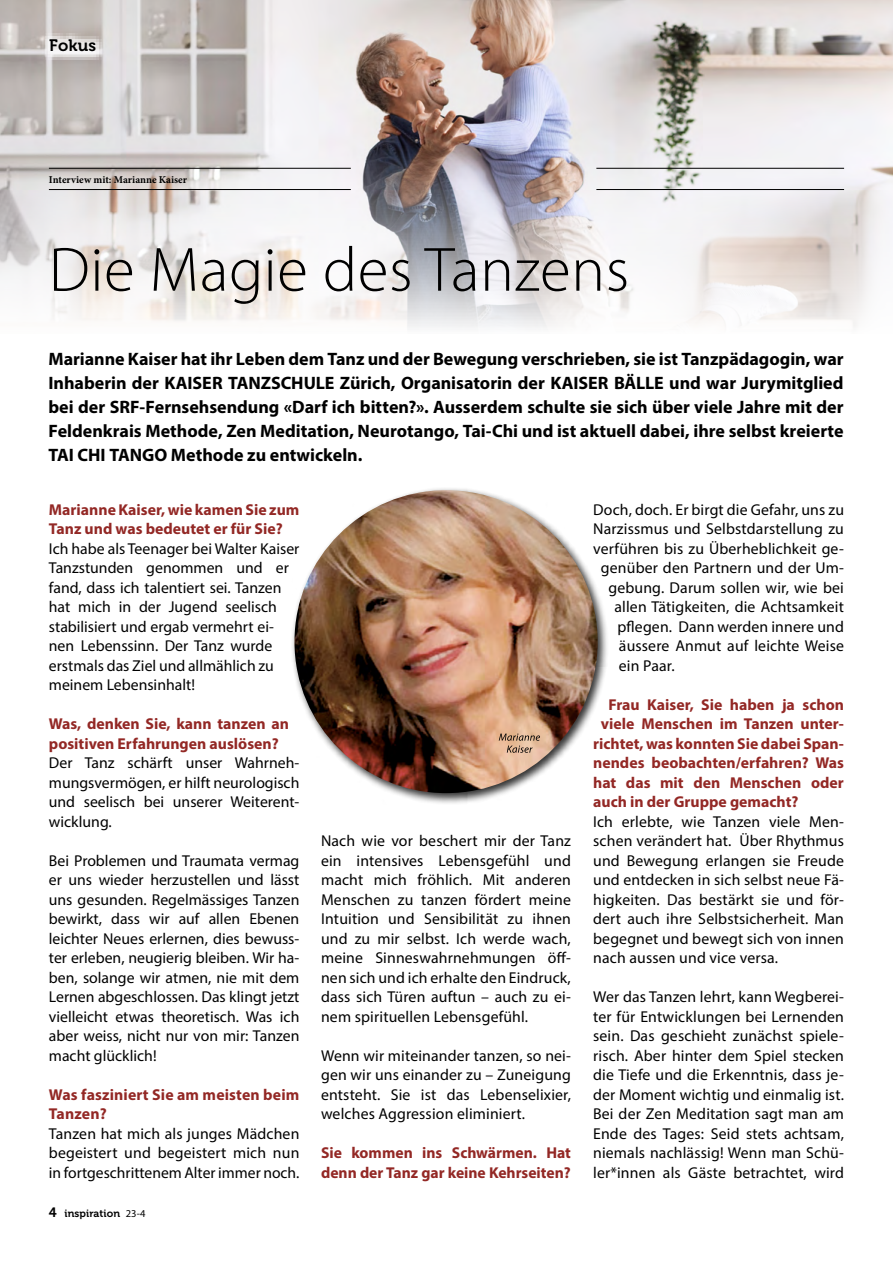
<style>
.page{position:relative;width:893px;height:1263px;background:#fff}
.page>*{position:absolute;margin:0;border:0;box-sizing:border-box;transform-origin:0 0}
.t1{font:300 63px "Myriad Pro";letter-spacing:.01em;color:#000}
.t2{font:700 18px/24px "Myriad Pro";color:#000;text-align:justify}
.t3{font:16.5px "Museo 700";letter-spacing:.005em;color:#000}
.t4{font:15.75px/19.5px "Myriad Pro";letter-spacing:.01em;color:#000;text-align:justify}
.t5{font:700 15.75px/19.5px "Myriad Pro";color:#932825}
.t6{font:700 10.5px "Minion Pro";color:#000}
.t7{font:10.5px "Museo 700";letter-spacing:.01em;color:#000}
.s1{font-size:13.5px}
.s2{font-family:"Myriad Pro"}
</style>
<div class="page">
<img style="left:0;top:0;width:893px;height:328px">
<div style="left:291px;top:486px;width:319px;height:318px;background:#000;opacity:.8"></div>
<img style="left:294px;top:490px;width:304px;height:303px;border-radius:152px">
<svg style="left:499px;top:733px;width:41px;height:20px"></svg>
<hr style="left:596px;top:168px;width:248px;height:1px;background:#000">
<hr style="left:596px;top:189px;width:248px;height:1px;background:#000">
<hr style="left:49px;top:168px;width:302px;height:1px;background:#000">
<hr style="left:49px;top:189px;width:302px;height:1px;background:#000">
<div style="left:40px;top:29px;width:65px;height:31px;background:#fff;opacity:.75"></div>
<p class="t3" style="left:49px;top:36px;width:48px">Fokus</p>
<p class="t6" style="left:49px;top:172px;width:140px">Interview mit: Marianne Kaiser</p>
<h1 class="t1" style="left:49px;top:235px;width:582px">Die Magie des Tanzens</h1>
<p class="t2" style="left:48px;top:346px;width:797px">Marianne Kaiser hat ihr Leben dem Tanz und der Bewegung verschrieben, sie ist Tanzpädagogin, war Inhaberin der KAISER TANZSCHULE Zürich, Organisatorin der KAISER BÄLLE und war Jurymitglied bei der SRF-Fernsehsendung «Darf ich bitten?». Ausserdem schulte sie sich über viele Jahre mit der Feldenkrais Methode, Zen Meditation, Neurotango, Tai-Chi und ist aktuell dabei, ihre selbst kreierte TAI CHI TANGO Methode zu entwickeln.</p>
<p class="t5" style="left:49px;top:499px;width:252px">Marianne Kaiser, wie kamen Sie zum<br>Tanz und was bedeutet er für Sie?</p>
<p class="t4" style="left:49px;top:538px;width:252px;text-align:left">Ich habe als Teenager bei Walter Kaiser<br>Tanzstunden genommen und er fand, dass ich talentiert sei. Tanzen hat mich in der Jugend seelisch stabilisiert und ergab vermehrt ei&shy;nen Lebenssinn. Der Tanz wurde erstmals das Ziel und allmählich zu meinem Lebensinhalt!</p>
<p class="t5" style="left:49px;top:714px;width:242px">Was, denken Sie, kann tanzen an positiven Erfahrungen auslösen?</p>
<p class="t4" style="left:49px;top:753px;width:252px">Der Tanz schärft unser Wahrneh&shy;mungsvermögen, er hilft neurologisch und seelisch bei unserer Weiterent&shy;wicklung.</p>
<p class="t4" style="left:49px;top:850px;width:252px">Bei Problemen und Traumata vermag er uns wieder herzustellen und lässt uns gesunden. Regelmässiges Tanzen bewirkt, dass wir auf allen Ebenen leichter Neues erlernen, dies bewuss&shy;ter erleben, neugierig bleiben. Wir ha&shy;ben, solange wir atmen, nie mit dem Lernen abgeschlossen. Das klingt jetzt vielleicht etwas theoretisch. Was ich aber weiss, nicht nur von mir: Tanzen macht glücklich!</p>
<p class="t5" style="left:49px;top:1084px;width:252px">Was fasziniert Sie am meisten beim<br>Tanzen?</p>
<p class="t4" style="left:49px;top:1123px;width:252px">Tanzen hat mich als junges Mädchen begeistert und begeistert mich nun in fortgeschrittenem Alter immer noch.</p>
<p class="t7" style="left:49px;top:1207px;width:98px"><span class="s1">4</span> inspiration <span class="s2">23-4</span></p>
<p class="t4" style="left:321px;top:831px;width:251px">Nach wie vor beschert mir der Tanz ein intensives Lebensgefühl und macht mich fröhlich. Mit anderen Menschen zu tanzen fördert meine Intuition und Sensibilität zu ihnen und zu mir selbst. Ich werde wach, meine Sinneswahrnehmungen öff&shy;nen sich und ich erhalte den Eindruck, dass sich Türen auftun – auch zu ei&shy;nem spirituellen Lebensgefühl.</p>
<p class="t4" style="left:321px;top:1045px;width:251px">Wenn wir miteinander tanzen, so nei&shy;gen wir uns einander zu – Zuneigung entsteht. Sie ist das Lebenselixier, welches Aggression eliminiert.</p>
<p class="t5" style="left:321px;top:1143px;width:251px">Sie kommen ins Schwärmen. Hat denn der Tanz gar keine Kehrseiten?</p>
<p class="t4" style="left:593px;top:499px;width:252px">Doch, doch. Er birgt die Gefahr, uns zu</p>
<p class="t4" style="left:593px;top:519px;width:252px">Narzissmus und Selbstdarstellung zu</p>
<p class="t4" style="left:593px;top:538px;width:252px">verführen bis zu Überheblichkeit ge-</p>
<p class="t4" style="left:601px;top:558px;width:245px">genüber den Partnern und der Um-</p>
<p class="t4" style="left:608px;top:577px;width:237px">gebung. Darum sollen wir, wie bei</p>
<p class="t4" style="left:614px;top:597px;width:231px">allen Tätigkeiten, die Achtsamkeit</p>
<p class="t4" style="left:617px;top:616px;width:228px">pflegen. Dann werden innere und</p>
<p class="t4" style="left:619px;top:636px;width:227px">äussere Anmut auf leichte Weise</p>
<p class="t4" style="left:619px;top:655px;width:57px">ein Paar.</p>
<p class="t5" style="left:608px;top:694px;width:237px">Frau Kaiser, Sie haben ja schon</p>
<p class="t5" style="left:601px;top:714px;width:245px">viele Menschen im Tanzen unter-</p>
<p class="t5" style="left:593px;top:733px;width:252px">richtet, was konnten Sie dabei Span-</p>
<p class="t5" style="left:593px;top:753px;width:252px">nendes beobachten/erfahren? Was</p>
<p class="t5" style="left:593px;top:772px;width:252px">hat das mit den Menschen oder</p>
<p class="t5" style="left:593px;top:792px;width:207px">auch in der Gruppe gemacht?</p>
<p class="t4" style="left:593px;top:811px;width:252px">Ich erlebte, wie Tanzen viele Men&shy;schen verändert hat. Über Rhythmus und Bewegung erlangen sie Freude und entdecken in sich selbst neue Fä&shy;higkeiten. Das bestärkt sie und för&shy;dert auch ihre Selbstsicherheit. Man begegnet und bewegt sich von innen nach aussen und vice versa.</p>
<p class="t4" style="left:593px;top:987px;width:252px">Wer das Tanzen lehrt, kann Wegberei&shy;ter für Entwicklungen bei Lernenden sein. Das geschieht zunächst spiele&shy;risch. Aber hinter dem Spiel stecken die Tiefe und die Erkenntnis, dass je&shy;der Moment wichtig und einmalig ist.<br>Bei der Zen Meditation sagt man am Ende des Tages: Seid stets achtsam, niemals nachlässig! Wenn man Schü&shy;ler*innen als Gäste betrachtet, wird</p>
</div>
